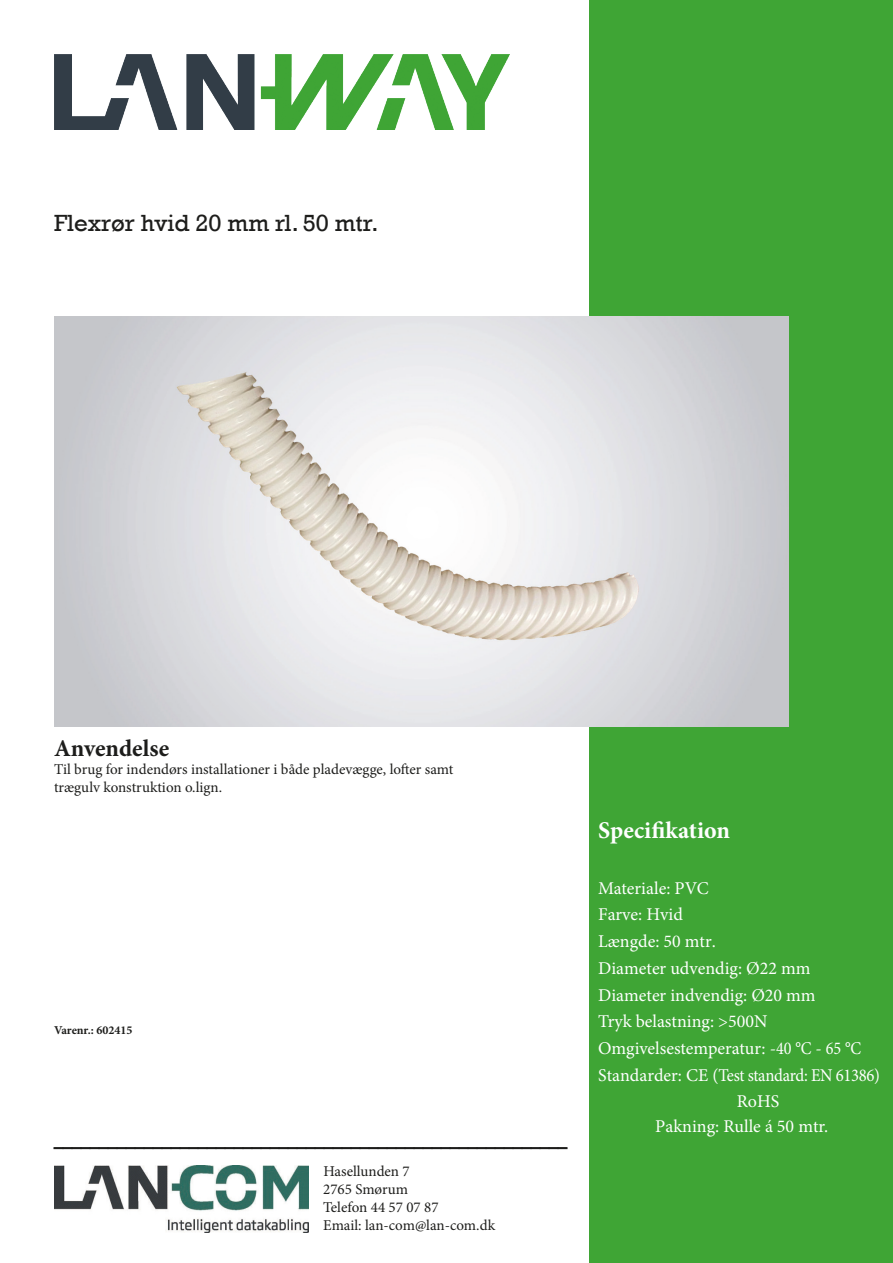
<style>
.page{position:relative;width:893px;height:1263px;background:#fff}
.page>*{position:absolute;margin:0;border:0;box-sizing:border-box;transform-origin:0 0}
.t1{font:24px "Rockwell";color:#1d1d1b}
.t2{font:700 24px "Minion Pro";color:#fff}
.t3{font:700 24px "Minion Pro";letter-spacing:-.005em;color:#1d1d1b}
.t4{font:18px "Minion Pro";color:#fff}
.t5{font:18px "Minion Pro";color:#1d1d1b}
.t6{font:18px "Minion Pro";letter-spacing:-.02em;color:#fff}
.t7{font:15px "Minion Pro";color:#1d1d1b}
.t8{font:700 12px "Minion Pro";color:#1d1d1b}
</style>
<div class="page">
<div style="left:589px;top:0;width:304px;height:1263px;background:#3fa535"></div>
<img style="left:54px;top:316px;width:734px;height:411px">
<img style="left:54px;top:54px;width:455px;height:75px">
<img style="left:54px;top:1165px;width:254px;height:67px">
<svg style="left:54px;top:1147px;width:513px;height:2px"></svg>
<p class="t1" style="left:54px;top:209px;width:326px">Flexrør hvid 20 mm rl. 50 mtr.</p>
<p class="t3" style="left:54px;top:732px;width:117px">Anvendelse</p>
<p class="t7" style="left:54px;top:759px;width:401px">Til brug for indendørs installationer i både pladevægge, lofter samt</p>
<p class="t7" style="left:54px;top:777px;width:170px">trægulv konstruktion o.lign.</p>
<p class="t8" style="left:54px;top:1021px;width:80px">Varenr.: 602415</p>
<p class="t5" style="left:54px;top:1128px;width:514px">_________________________________________________________</p>
<p class="t7" style="left:323px;top:1161px;width:88px">Hasellunden 7</p>
<p class="t7" style="left:323px;top:1179px;width:86px">2765 Smørum</p>
<p class="t7" style="left:323px;top:1197px;width:117px">Telefon 44 57 07 87</p>
<p class="t7" style="left:323px;top:1215px;width:173px">Email: lan-com@lan-com.dk</p>
<p class="t2" style="left:598px;top:813px;width:133px">Specifikation</p>
<p class="t4" style="left:598px;top:876px;width:112px">Materiale: PVC</p>
<p class="t4" style="left:598px;top:902px;width:86px">Farve: Hvid</p>
<p class="t4" style="left:598px;top:929px;width:119px">Længde: 50 mtr.</p>
<p class="t4" style="left:598px;top:956px;width:214px">Diameter udvendig: Ø22 mm</p>
<p class="t4" style="left:598px;top:983px;width:219px">Diameter indvendig: Ø20 mm</p>
<p class="t4" style="left:598px;top:1009px;width:171px">Tryk belastning: &gt;500N</p>
<p class="t4" style="left:598px;top:1036px;width:265px">Omgivelsestemperatur: -40 °C - 65 °C</p>
<p class="t6" style="left:598px;top:1063px;width:283px">Standarder: CE (Test standard: EN 61386)</p>
<p class="t4" style="left:737px;top:1089px;width:44px">RoHS</p>
<p class="t4" style="left:655px;top:1114px;width:174px">Pakning: Rulle á 50 mtr.</p>
</div>
